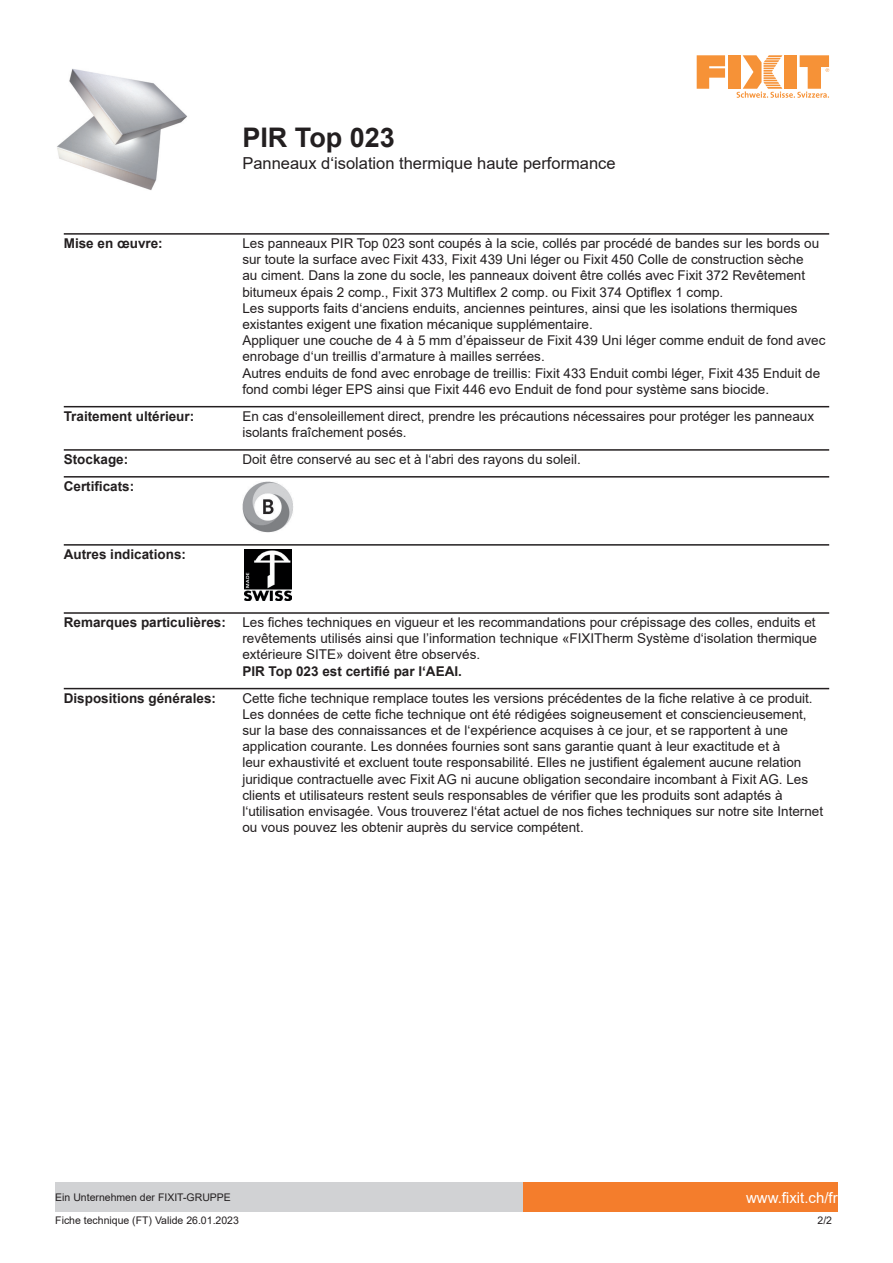
<style>
.page{position:relative;width:893px;height:1263px;background:#fff}
.page>*{position:absolute;margin:0;border:0;box-sizing:border-box;transform-origin:0 0}
.t1{font:700 27px "Arial";color:#231f20}
.t2{font:16.5px "Arial";color:#231f20}
.t3{font:15px "Arial";color:#fff}
.t4{font:13.5px/16.2px "Arial";color:#231f20}
.t5{font:700 13.5px "Arial";color:#231f20}
.t6{font:10.5px "Arial";color:#231f20}
.s1{font-weight:700}
</style>
<div class="page">
<img style="left:57px;top:69px;width:130px;height:121px">
<svg style="left:697px;top:55px;width:28px;height:34px"></svg>
<div style="left:728px;top:55px;width:12px;height:34px;background:#f69237"></div>
<svg style="left:737px;top:55px;width:92px;height:43px"></svg>
<div style="left:523px;top:1182px;width:315px;height:30px;background:#f47d2c"></div>
<div style="left:55px;top:1182px;width:468px;height:30px;background:#d1d2d4"></div>
<hr style="left:64px;top:233px;width:765px;height:2px;background:#231f20">
<hr style="left:64px;top:406px;width:765px;height:1px;background:#231f20">
<hr style="left:64px;top:449px;width:765px;height:2px;background:#231f20">
<hr style="left:64px;top:476px;width:765px;height:2px;background:#231f20">
<img style="left:242px;top:481px;width:51px;height:51px">
<hr style="left:64px;top:544px;width:765px;height:2px;background:#231f20">
<img style="left:245px;top:549px;width:46px;height:51px">
<hr style="left:64px;top:612px;width:765px;height:2px;background:#231f20">
<hr style="left:64px;top:688px;width:765px;height:1px;background:#231f20">
<h1 class="t1" style="left:242px;top:119px;width:154px">PIR Top 023</h1>
<p class="t2" style="left:242px;top:152px;width:375px">Panneaux d‘isolation thermique haute performance</p>
<p class="t5" style="left:64px;top:234px;width:101px">Mise en œuvre:</p>
<p class="t4" style="left:242px;top:235px;width:585px">Les panneaux PIR Top 023 sont coupés à la scie, collés par procédé de bandes sur les bords ou sur toute la surface avec Fixit 433, Fixit 439 Uni léger ou Fixit 450 Colle de construction sèche<br>au ciment. Dans la zone du socle, les panneaux doivent être collés avec Fixit 372 Revêtement bitumeux épais 2 comp., Fixit 373 Multiflex 2 comp. ou Fixit 374 Optiflex 1 comp.<br>Les supports faits d‘anciens enduits, anciennes peintures, ainsi que les isolations thermiques existantes exigent une fixation mécanique supplémentaire.<br>Appliquer une couche de 4 à 5 mm d’épaisseur de Fixit 439 Uni léger comme enduit de fond avec enrobage d‘un treillis d’armature à mailles serrées.<br>Autres enduits de fond avec enrobage de treillis: Fixit 433 Enduit combi léger, Fixit 435 Enduit de fond combi léger EPS ainsi que Fixit 446 evo Enduit de fond pour système sans biocide.</p>
<p class="t5" style="left:64px;top:406px;width:132px">Traitement ultérieur:</p>
<p class="t4" style="left:242px;top:408px;width:573px">En cas d‘ensoleillement direct, prendre les précautions nécessaires pour protéger les panneaux isolants fraîchement posés.</p>
<p class="t5" style="left:64px;top:450px;width:66px">Stockage:</p>
<p class="t4" style="left:242px;top:451px;width:340px">Doit être conservé au sec et à l‘abri des rayons du soleil.</p>
<p class="t5" style="left:64px;top:477px;width:72px">Certificats:</p>
<p class="t5" style="left:64px;top:545px;width:124px">Autres indications:</p>
<p class="t4" style="left:242px;top:614px;width:576px;text-align:justify;text-indent:-179px"><span class="s1">Remarques particulières:</span> Les fiches techniques en vigueur et les recommandations pour crépissage des colles, enduits et revêtements utilisés ainsi que l’information technique «FIXITherm Système d‘isolation thermique extérieure SITE» doivent être observés.</p>
<p class="t5" style="left:242px;top:661px;width:221px">PIR Top 023 est certifié par l‘AEAI.</p>
<p class="t5" style="left:64px;top:688px;width:154px">Dispositions générales:</p>
<p class="t4" style="left:242px;top:690px;width:582px">Cette fiche technique remplace toutes les versions précédentes de la fiche relative à ce produit.<br>Les données de cette fiche technique ont été rédigées soigneusement et consciencieusement, sur la base des connaissances et de l‘expérience acquises à ce jour, et se rapportent à une application courante. Les données fournies sont sans garantie quant à leur exactitude et à<br>leur exhaustivité et excluent toute responsabilité. Elles ne justifient également aucune relation juridique contractuelle avec Fixit AG ni aucune obligation secondaire incombant à Fixit AG. Les clients et utilisateurs restent seuls responsables de vérifier que les produits sont adaptés à l‘utilisation envisagée. Vous trouverez l‘état actuel de nos fiches techniques sur notre site Internet ou vous pouvez les obtenir auprès du service compétent.</p>
<p class="t6" style="left:55px;top:1190px;width:177px">Ein Unternehmen der FIXIT-GRUPPE</p>
<p class="t3" style="left:746px;top:1187px;width:93px">www.fixit.ch/fr</p>
<p class="t6" style="left:55px;top:1213px;width:185px">Fiche technique (FT) Valide 26.01.2023</p>
<p class="t6" style="left:817px;top:1213px;width:16px">2/2</p>
</div>
